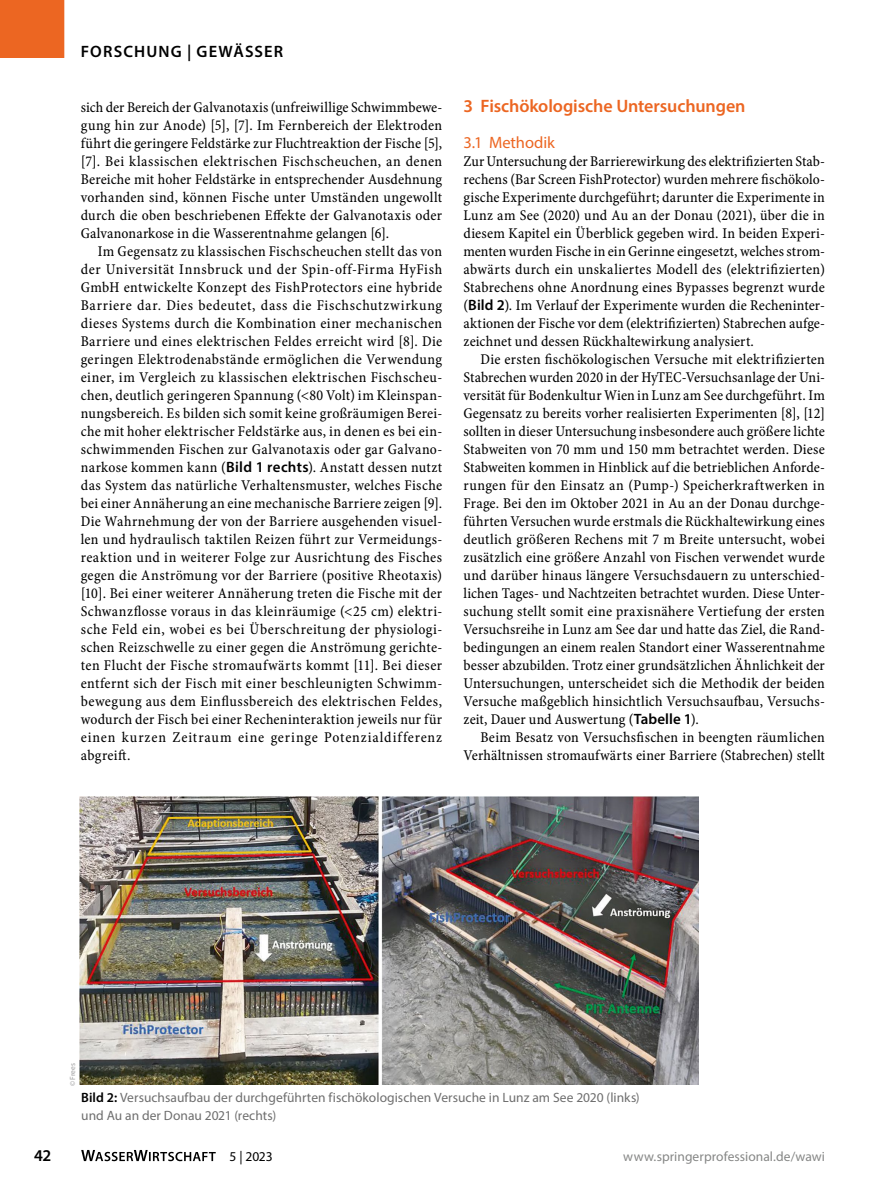
<style>
.page{position:relative;width:893px;height:1187px;background:#fff}
.page>*{position:absolute;margin:0;border:0;box-sizing:border-box;transform-origin:0 0}
.SectionHeading_1_vor{font:600 18px "Myriad Pro";letter-spacing:-.005em;color:#ec6622}
.t1{font:600 16.5px "Myriad Pro";letter-spacing:.07em;color:#000}
.SectionHeading_2_x{font:16.5px "Myriad Pro";color:#ec6622}
.Para_Indent{font:15px/18px "Minion Pro Cn Capt";letter-spacing:.015em;color:#000;text-align:justify}
.Para_x{font:15px/18px "Minion Pro Cn Capt";letter-spacing:.005em;color:#000;text-align:justify}
.Image_Caption_x{font:13.5px/18px "Myriad Pro";color:#6e6e6e}
.t2{font:13.5px "Myriad Pro";letter-spacing:.005em;color:#868786}
.t3{font:13.5px "Myriad Pro";color:#000}
.Image_Source_x{font:7.5px "Myriad Pro";letter-spacing:-.005em;color:#9c9c9d}
.s1{font-family:"Myriad Pro";font-weight:600}
.s2{font-weight:600;color:#000}
</style>
<div class="page">
<img style="left:80px;top:796px;width:618px;height:288px">
<svg style="left:81px;top:1150px;width:135px;height:11px"></svg>
<div style="left:0;top:0;width:64px;height:58px;background:#ec6622"></div>
<p class="t1" style="left:81px;top:41px;width:200px">FORSCHUNG | Gewässer</p>
<p class="Para_x" style="left:81px;top:98px;width:363px">sich der Bereich der Galvanotaxis (unfreiwillige Schwimmbewe&shy;gung hin zur Anode) [5], [7]. Im Fernbereich der Elektroden führt die geringere Feldstärke zur Fluchtreaktion der Fische [5], [7]. Bei klassischen elektrischen Fischscheuchen, an denen Bereiche mit hoher Feldstärke in entsprechender Ausdehnung vorhanden sind, können Fische unter Umständen ungewollt durch die oben beschriebenen Effekte der Galvanotaxis oder Galvanonarkose in die Wasserentnahme gelangen [6].</p>
<p class="Para_Indent" style="left:81px;top:242px;width:363px;text-indent:17px">Im Gegensatz zu klassischen Fischscheuchen stellt das von der Universität Innsbruck und der Spin-off-Firma HyFish GmbH entwickelte Konzept des FishProtectors eine hybride Barriere dar. Dies bedeutet, dass die Fischschutzwirkung dieses Systems durch die Kombination einer mechanischen Barriere und eines elektrischen Feldes erreicht wird [8]. Die geringen Elektrodenabstände ermöglichen die Verwendung einer, im Vergleich zu klassischen elektrischen Fischscheu&shy;chen, deutlich geringeren Spannung (&lt;80 Volt) im Kleinspan&shy;nungsbereich. Es bilden sich somit keine großräumigen Berei&shy;che mit hoher elektrischer Feldstärke aus, in denen es bei ein&shy;schwimmenden Fischen zur Galvanotaxis oder gar Galvano&shy;narkose kommen kann (<span class="s1">Bild 1 rechts</span>). Anstatt dessen nutzt das System das natürliche Verhaltensmuster, welches Fische bei einer Annäherung an eine mechanische Barriere zeigen [9].<br>Die Wahrnehmung der von der Barriere ausgehenden visuel&shy;len und hydraulisch taktilen Reizen führt zur Vermeidungs&shy;reaktion und in weiterer Folge zur Ausrichtung des Fisches gegen die Anströmung vor der Barriere (positive Rheotaxis) [10]. Bei einer weiterer Annäherung treten die Fische mit der Schwanzflosse voraus in das kleinräumige (&lt;25 cm) elektri&shy;sche Feld ein, wobei es bei Überschreitung der physiologi&shy;schen Reizschwelle zu einer gegen die Anströmung gerichte&shy;ten Flucht der Fische stromaufwärts kommt [11]. Bei dieser entfernt sich der Fisch mit einer beschleunigten Schwimm&shy;bewegung aus dem Einflussbereich des elektrischen Feldes, wodurch der Fisch bei einer Recheninteraktion jeweils nur für einen kurzen Zeitraum eine geringe Potenzialdifferenz abgreift.</p>
<p class="SectionHeading_1_vor" style="left:463px;top:94px;width:284px">3 Fischökologische Untersuchungen</p>
<p class="SectionHeading_2_x" style="left:463px;top:132px;width:93px">3.1 Methodik</p>
<p class="Para_x" style="left:463px;top:152px;width:363px">Zur Untersuchung der Barrierewirkung des elektrifizierten Stab&shy;rechens (Bar Screen FishProtector) wurden mehrere fischökolo&shy;gische Experimente durchgeführt; darunter die Experimente in Lunz am See (2020) und Au an der Donau (2021), über die in diesem Kapitel ein Überblick gegeben wird. In beiden Experi&shy;menten wurden Fische in ein Gerinne eingesetzt, welches strom&shy;abwärts durch ein unskaliertes Modell des (elektrifizierten)<br>Stabrechens ohne Anordnung eines Bypasses begrenzt wurde (<span class="s1">Bild 2</span>). Im Verlauf der Experimente wurden die Recheninter&shy;aktionen der Fische vor dem (elektrifizierten) Stabrechen aufge&shy;zeichnet und dessen Rückhaltewirkung analysiert.</p>
<p class="Para_Indent" style="left:463px;top:350px;width:363px;text-indent:17px">Die ersten fischökologischen Versuche mit elektrifizierten Stabrechen wurden 2020 in der HyTEC-Versuchsanlage der Uni&shy;versität für Bodenkultur Wien in Lunz am See durchgeführt. Im Gegensatz zu bereits vorher realisierten Experimenten [8], [12] sollten in dieser Untersuchung insbesondere auch größere lichte Stabweiten von 70 mm und 150 mm betrachtet werden. Diese Stabweiten kommen in Hinblick auf die betrieblichen Anforde&shy;rungen für den Einsatz an (Pump-) Speicherkraftwerken in Frage. Bei den im Oktober 2021 in Au an der Donau durchge&shy;führten Versuchen wurde erstmals die Rückhaltewirkung eines deutlich größeren Rechens mit 7 m Breite untersucht, wobei zusätzlich eine größere Anzahl von Fischen verwendet wurde und darüber hinaus längere Versuchsdauern zu unterschied&shy;lichen Tages- und Nachtzeiten betrachtet wurden. Diese Unter&shy;suchung stellt somit eine praxisnähere Vertiefung der ersten Versuchsreihe in Lunz am See dar und hatte das Ziel, die Rand&shy;bedingungen an einem realen Standort einer Wasserentnahme besser abzubilden. Trotz einer grundsätzlichen Ähnlichkeit der Untersuchungen, unterscheidet sich die Methodik der beiden Versuche maßgeblich hinsichtlich Versuchsaufbau, Versuchs&shy;zeit, Dauer und Auswertung (<span class="s1">Tabelle 1</span>).</p>
<p class="Para_Indent" style="left:463px;top:728px;width:363px;text-align:right">Beim Besatz von Versuchsfischen in beengten räumlichen<br>Verhältnissen stromaufwärts einer Barriere (Stabrechen) stellt</p>
<p class="Image_Source_x" style="left:68px;top:1086px;width:24px;rotate:-90deg">© Frees</p>
<p class="Image_Caption_x" style="left:81px;top:1088px;width:560px"><span class="s2">Bild 2:</span> Versuchsaufbau der durchgeführten fischökologischen Versuche in Lunz am See 2020 (links) und Au an der Donau 2021 (rechts)</p>
<p class="t1" style="left:34px;top:1144px;width:19px">42</p>
<p class="t3" style="left:230px;top:1147px;width:45px">5 | 2023</p>
<p class="t2" style="left:623px;top:1147px;width:203px">www.springerprofessional.de/wawi</p>
</div>
